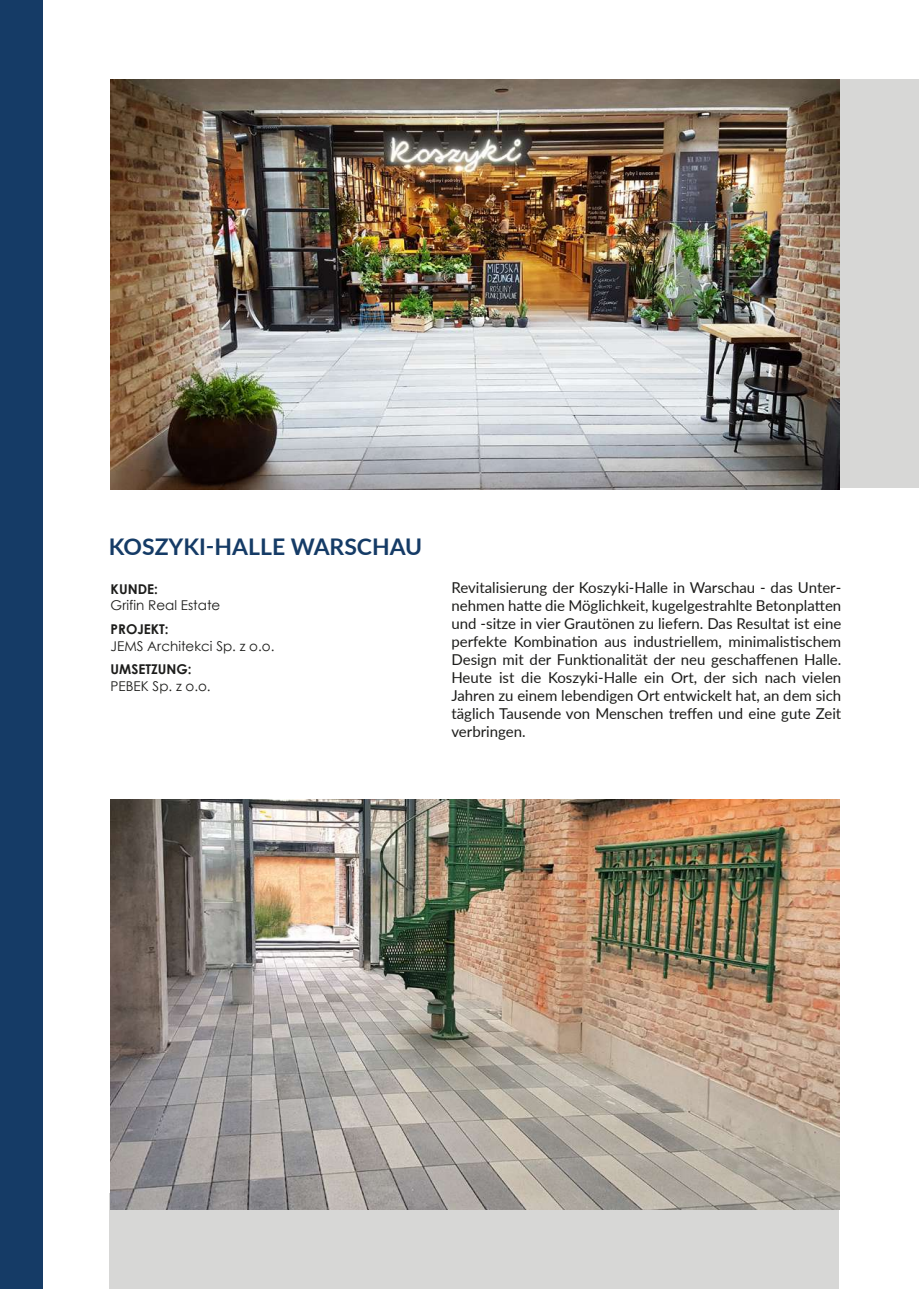
<style>
.page{position:relative;width:919px;height:1289px;background:#fff}
.page>*{position:absolute;margin:0;border:0;box-sizing:border-box;transform-origin:0 0}
.t1{font:700 22.95px "Lato";color:#153b66}
.t2{font:15px/18px "Lato";color:#1d1d1b;text-align:justify}
.t3{font:13.5px "Century Gothic";color:#1d1d1b}
.t4{font:700 13.5px "Century Gothic";color:#1d1d1b}
</style>
<div class="page">
<div style="left:837px;top:79px;width:81px;height:409px;background:#d7d7d6"></div>
<div style="left:109px;top:1193px;width:729px;height:95px;background:#d7d7d6"></div>
<img style="left:110px;top:79px;width:729px;height:410px">
<img style="left:110px;top:799px;width:729px;height:410px">
<div style="left:0;top:0;width:42px;height:1288px;background:#153b66"></div>
<h1 class="t1" style="left:109px;top:530px;width:315px">KOSZYKI-HALLE WARSCHAU</h1>
<p class="t4" style="left:111px;top:578px;width:49px">KUNDE:</p>
<p class="t3" style="left:111px;top:595px;width:111px">Grifin Real Estate</p>
<p class="t4" style="left:111px;top:619px;width:60px">PROJEKT:</p>
<p class="t3" style="left:111px;top:636px;width:165px">JEMS Architekci Sp. z o.o.</p>
<p class="t4" style="left:111px;top:659px;width:82px">UMSETZUNG:</p>
<p class="t3" style="left:111px;top:676px;width:101px">PEBEK Sp. z o.o.</p>
<p class="t2" style="left:451px;top:578px;width:391px">Revitalisierung der Koszyki-Halle in Warschau - das Unter&shy;nehmen hatte die Möglichkeit, kugelgestrahlte Betonplatten und -sitze in vier Grautönen zu liefern. Das Resultat ist eine perfekte Kombination aus industriellem, minimalistischem Design mit der Funktionalität der neu geschaffenen Halle.<br>Heute ist die Koszyki-Halle ein Ort, der sich nach vielen Jahren zu einem lebendigen Ort entwickelt hat, an dem sich täglich Tausende von Menschen treffen und eine gute Zeit verbringen.</p>
</div>
